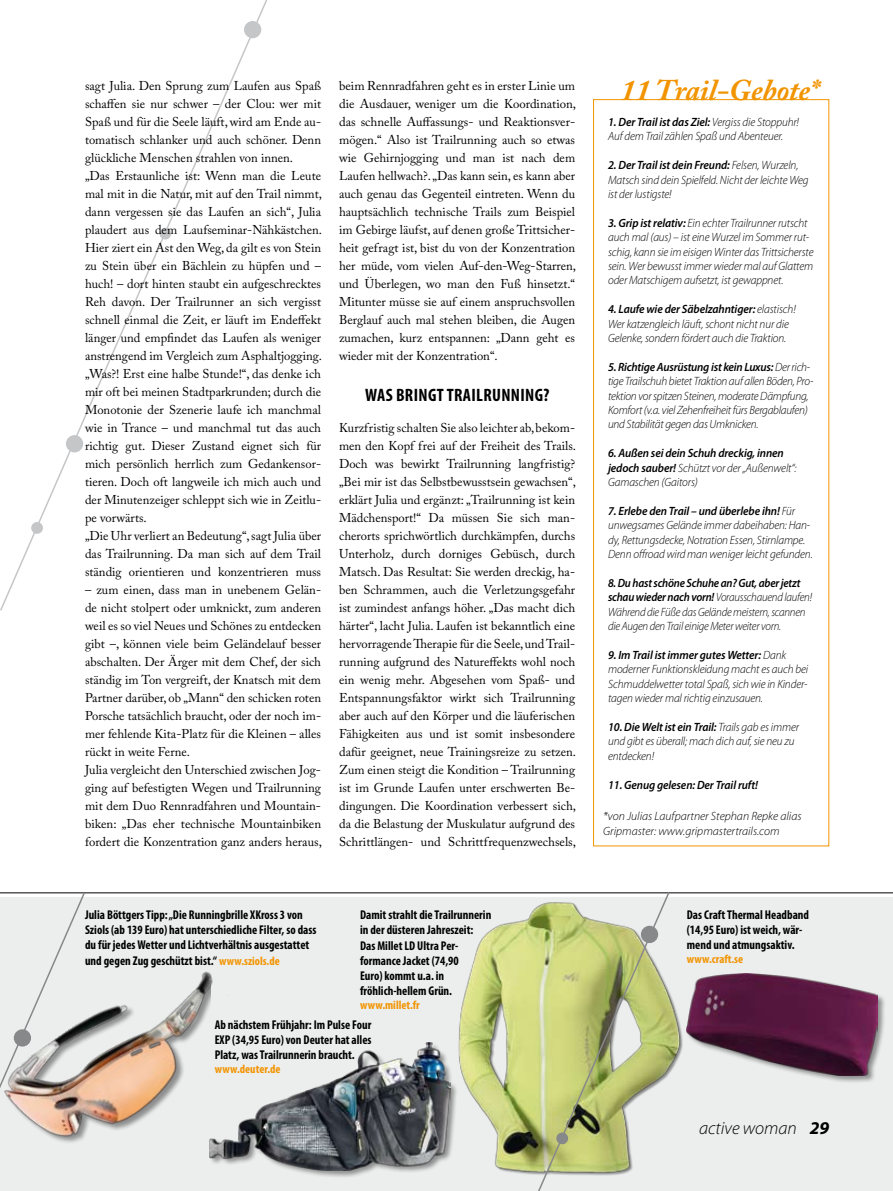
<style>
.page{position:relative;width:893px;height:1191px;background:#fff}
.page>*{position:absolute;margin:0;border:0;box-sizing:border-box;transform-origin:0 0}
.t1{font:italic 700 30px "Adobe Caslon Pro";color:#f29400}
.t2{font:700 condensed 18px "Myriad Pro";letter-spacing:.02em;color:#000}
.t3{font:italic 300 18px "Myriad Pro";color:#000}
.t4{font:12.75px/18px "Adobe Caslon Pro";color:#000}
.t5{font:700 condensed 12.75px/15.3px "Myriad Pro";color:#000}
.t6{font:italic 300 12px/14.4px "Myriad Pro";letter-spacing:-.01em;color:#000;scale:.95 1}
.t7{font:italic 300 12px/14.4px "Myriad Pro";letter-spacing:-.01em;color:#000;scale:.92 1}
.t8{font:italic 600 12px/14.4px "Myriad Pro";letter-spacing:-.01em;color:#000;scale:.95 1}
.t9{font:italic 300 12px/14.4px "Myriad Pro";letter-spacing:-.01em;color:#000}
.t10{font:700 condensed 12px "Myriad Pro";letter-spacing:.025em;color:#f29400}
.s1{font-size:12px;color:#f29400}
.s2{font-weight:600}
.s3{font-weight:300}
.s4{font-weight:700}
</style>
<div class="page">
<div style="left:0;top:898px;width:893px;height:293px;background:#eceded"></div>
<hr style="left:0;top:892px;width:893px;height:1px;background:#000">
<svg style="left:0;top:0;width:268px;height:611px"></svg>
<div style="left:244px;top:21px;width:17px;height:17px;background:#c5c6c8;border-radius:50%"></div>
<div style="left:66px;top:435px;width:17px;height:17px;background:#c5c6c8;border-radius:50%"></div>
<div style="left:31px;top:522px;width:12px;height:12px;background:#c5c6c8;border-radius:50%"></div>
<div style="left:159px;top:228px;width:12px;height:11px;background:#c5c6c8;border-radius:50%"></div>
<div style="left:593px;top:99px;width:236px;height:747px;background:#fff;border:1px solid #f29400"></div>
<div style="left:686px;top:973px;width:200px;height:110px;background:#000;opacity:.4"></div>
<img style="left:706px;top:973px;width:171px;height:102px">
<img style="left:671px;top:973px;width:35px;height:110px">
<svg style="left:0;top:892px;width:86px;height:51px"></svg>
<svg style="left:396px;top:892px;width:275px;height:299px"></svg>
<div style="left:641px;top:925px;width:17px;height:18px;background:#87888a;border-radius:50%"></div>
<div style="left:556px;top:1132px;width:12px;height:12px;background:#87888a;border-radius:50%"></div>
<img style="left:0;top:943px;width:213px;height:200px">
<div style="left:209px;top:1043px;width:250px;height:136px;background:#000;opacity:.4"></div>
<img style="left:209px;top:1043px;width:242px;height:127px">
<p class="t4" style="left:85px;top:77px;width:238px">sagt Julia. Den Sprung zum Laufen aus Spaß schaffen sie nur schwer – der Clou: wer mit Spaß und für die Seele läuft, wird am Ende au&shy;tomatisch schlanker und auch schöner. Denn glückliche Menschen strahlen von innen.<br>„Das Erstaunliche ist: Wenn man die Leute mal mit in die Natur, mit auf den Trail nimmt, dann vergessen sie das Laufen an sich“, Julia plaudert aus dem Laufseminar-Nähkästchen.<br>Hier ziert ein Ast den Weg, da gilt es von Stein zu Stein über ein Bächlein zu hüpfen und – huch! – dort hinten staubt ein aufgeschrecktes Reh davon. Der Trailrunner an sich vergisst schnell einmal die Zeit, er läuft im Endeffekt länger und empfindet das Laufen als weniger anstrengend im Vergleich zum Asphaltjogging. „Was?! Erst eine halbe Stunde!“, das denke ich mir oft bei meinen Stadtparkrunden; durch die Monotonie der Szenerie laufe ich manchmal wie in Trance – und manchmal tut das auch richtig gut. Dieser Zustand eignet sich für mich persönlich herrlich zum Gedankensor&shy;tieren. Doch oft langweile ich mich auch und der Minutenzeiger schleppt sich wie in Zeitlu&shy;pe vorwärts.<br>„Die Uhr verliert an Bedeutung“, sagt Julia über das Trailrunning. Da man sich auf dem Trail ständig orientieren und konzentrieren muss</p>
<p class="t4" style="left:85px;top:581px;width:238px">– zum einen, dass man in unebenem Gelän&shy;de nicht stolpert oder umknickt, zum anderen weil es so viel Neues und Schönes zu entdecken gibt –, können viele beim Geländelauf besser abschalten. Der Ärger mit dem Chef, der sich ständig im Ton vergreift, der Knatsch mit dem Partner darüber, ob „Mann“ den schicken roten Porsche tatsächlich braucht, oder der noch im&shy;mer fehlende Kita-Platz für die Kleinen – alles rückt in weite Ferne.<br>Julia vergleicht den Unterschied zwischen Jog&shy;ging auf befestigten Wegen und Trailrunning mit dem Duo Rennradfahren und Mountain&shy;biken: „Das eher technische Mountainbiken fordert die Konzentration ganz anders heraus,</p>
<p class="t4" style="left:339px;top:77px;width:238px;text-align:justify">beim Rennradfahren geht es in erster Linie um die Ausdauer, weniger um die Koordination, das schnelle Auffassungs- und Reaktionsver&shy;mögen.“ Also ist Trailrunning auch so etwas wie Gehirnjogging und man ist nach dem Laufen hellwach?. „Das kann sein, es kann aber auch genau das Gegenteil eintreten. Wenn du hauptsächlich technische Trails zum Beispiel im Gebirge läufst, auf denen große Trittsicher&shy;heit gefragt ist, bist du von der Konzentration her müde, vom vielen Auf-den-Weg-Starren, und Überlegen, wo man den Fuß hinsetzt.“ Mitunter müsse sie auf einem anspruchsvollen Berglauf auch mal stehen bleiben, die Augen zumachen, kurz entspannen: „Dann geht es wieder mit der Konzentration“.</p>
<h2 class="t2" style="left:365px;top:383px;width:186px">Was bringt trailrunning?</h2>
<p class="t4" style="left:339px;top:419px;width:238px;text-align:justify">Kurzfristig schalten Sie also leichter ab, bekom&shy;men den Kopf frei auf der Freiheit des Trails.<br>Doch was bewirkt Trailrunning langfristig? „Bei mir ist das Selbstbewusstsein gewachsen“, erklärt Julia und ergänzt: „Trailrunning ist kein Mädchensport!“ Da müssen Sie sich man&shy;cherorts sprichwörtlich durchkämpfen, durchs Unterholz, durch dorniges Gebüsch, durch Matsch. Das Resultat: Sie werden dreckig, ha&shy;ben Schrammen, auch die Verletzungsgefahr ist zumindest anfangs höher. „Das macht dich härter“, lacht Julia. Laufen ist bekanntlich eine hervorragende Therapie für die Seele, und Trail&shy;running aufgrund des Natureffekts wohl noch ein wenig mehr. Abgesehen vom Spaß- und Entspannungsfaktor wirkt sich Trailrunning aber auch auf den Körper und die läuferischen Fähigkeiten aus und ist somit insbesondere dafür geeignet, neue Trainingsreize zu setzen.<br>Zum einen steigt die Kondition – Trailrunning ist im Grunde Laufen unter erschwerten Be&shy;dingungen. Die Koordination verbessert sich, da die Belastung der Muskulatur aufgrund des Schrittlängen- und Schrittfrequenzwechsels,</p>
<p class="t5" style="left:85px;top:906px;width:233px">Julia Böttgers Tipp: „Die Runningbrille XKross 3 von Sziols (ab 139 Euro) hat unterschiedliche Filter, so dass du für jedes Wetter und Lichtverhältnis ausgestattet und gegen Zug geschützt bist.“ <span class="s1">www.sziols.de</span></p>
<p class="t5" style="left:360px;top:906px;width:133px">Damit strahlt die Trailrunnerin in der düsteren Jahreszeit:<br>Das Millet LD Ultra Per&shy;formance Jacket (74,90<br>Euro) kommt u.a. in fröhlich-hellem Grün.</p>
<p class="t10" style="left:360px;top:997px;width:61px">www.millet.fr</p>
<p class="t5" style="left:215px;top:1016px;width:158px;text-align:justify">Ab nächstem Frühjahr: Im Pulse Four EXP (34,95 Euro) von Deuter hat alles Platz, was Trailrunnerin braucht.</p>
<p class="t10" style="left:215px;top:1061px;width:67px">www.deuter.de</p>
<h1 class="t1" style="left:621px;top:72px;width:200px">11 Trail-Gebote*</h1>
<p class="t6" style="left:608px;top:115px;width:203px"><span class="s2">1. Der Trail ist das Ziel:</span> Vergiss die Stoppuhr!<br>Auf dem Trail zählen Spaß und Abenteuer.</p>
<p class="t6" style="left:608px;top:158px;width:213px"><span class="s2">2. Der Trail ist dein Freund:</span> Felsen, Wurzeln,<br>Matsch sind dein Spielfeld. Nicht der leichte Weg ist der lustigste!</p>
<p class="t6" style="left:608px;top:216px;width:218px"><span class="s2">3. Grip ist relativ:</span> Ein echter Trailrunner rutscht auch mal (aus) – ist eine Wurzel im Sommer rut&shy;schig, kann sie im eisigen Winter das Trittsicherste sein. Wer bewusst immer wieder mal auf Glattem oder Matschigem aufsetzt, ist gewappnet.</p>
<p class="t6" style="left:608px;top:302px;width:199px"><span class="s2">4. Laufe wie der Säbelzahntiger:</span> elastisch!<br>Wer katzengleich läuft, schont nicht nur die<br>Gelenke, sondern fördert auch die Traktion.</p>
<p class="t6" style="left:608px;top:360px;width:218px"><span class="s2">5. Richtige Ausrüstung ist kein Luxus:</span> Der rich&shy;tige Trailschuh bietet Traktion auf allen Böden, Pro&shy;tektion vor spitzen Steinen, moderate Dämpfung, Komfort (v.a. viel Zehenfreiheit fürs Bergablaufen) und Stabilität gegen das Umknicken.</p>
<p class="t8" style="left:608px;top:446px;width:200px">6. Außen sei dein Schuh dreckig, innen jedoch sauber! <span class="s3">Schützt vor der „Außenwelt“:<br>Gamaschen (Gaitors)</span></p>
<p class="t6" style="left:608px;top:504px;width:217px"><span class="s2">7. Erlebe den Trail – und überlebe ihn!</span> Für unwegsames Gelände immer dabeihaben: Han&shy;dy, Rettungsdecke, Notration Essen, Stirnlampe.<br>Denn offroad wird man weniger leicht gefunden.</p>
<p class="t7" style="left:608px;top:576px;width:223px"><span class="s2">8. Du hast schöne Schuhe an? Gut, aber jetzt schau wieder nach vorn!</span> Vorausschauend laufen!<br>Während die Füße das Gelände meistern, scannen die Augen den Trail einige Meter weiter vorn.</p>
<p class="t6" style="left:608px;top:648px;width:212px"><span class="s2">9. Im Trail ist immer gutes Wetter:</span> Dank moderner Funktionskleidung macht es auch bei Schmuddelwetter total Spaß, sich wie in Kinder&shy;tagen wieder mal richtig einzusauen.</p>
<p class="t6" style="left:608px;top:720px;width:202px"><span class="s2">10. Die Welt ist ein Trail:</span> Trails gab es immer und gibt es überall; mach dich auf, sie neu zu entdecken!</p>
<p class="t8" style="left:608px;top:777px;width:159px">11. Genug gelesen: Der Trail ruft!</p>
<p class="t9" style="left:603px;top:809px;width:200px">*von Julias Laufpartner Stephan Repke alias<br>Gripmaster: www.gripmastertrails.com</p>
<p class="t5" style="left:687px;top:906px;width:124px">Das Craft Thermal Headband (14,95 Euro) ist weich, wär&shy;mend und atmungsaktiv.</p>
<p class="t10" style="left:687px;top:951px;width:58px">www.craft.se</p>
<h2 class="t3" style="left:699px;top:1118px;width:132px">active woman <span class="s4">29</span></h2>
</div>
